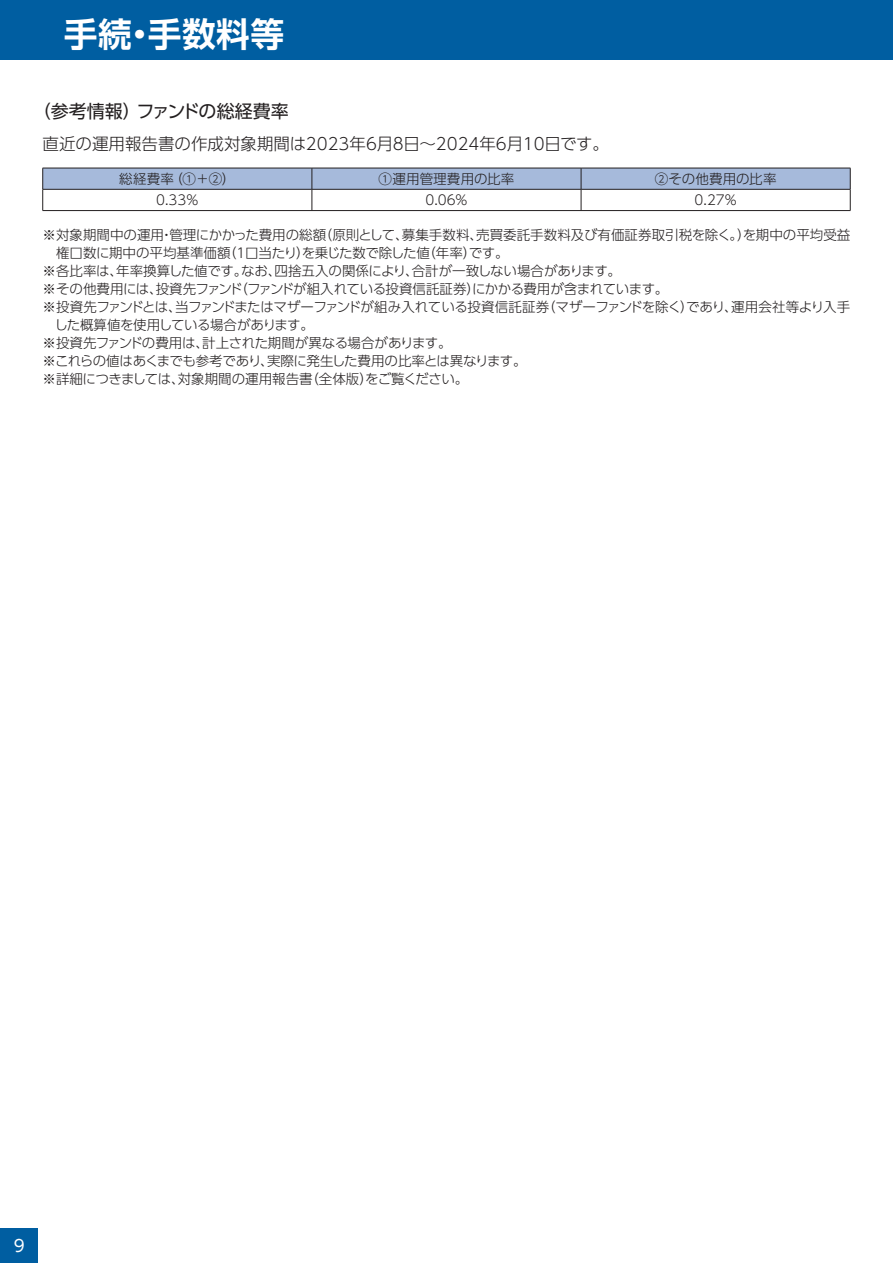
<style>
.page{position:relative;width:893px;height:1263px;background:#fff}
.page>*{position:absolute;margin:0;border:0;box-sizing:border-box;transform-origin:0 0}
.t1{font:33.75px "UD Shin Go Pro De Bold 90 pv RKSJ H";letter-spacing:.015em;color:#fff}
.t2{font:18px "UD Shin Go Pro Regular 90 pv RKSJ H";color:#231f20}
.t3{font:16.5px "UD Shin Go Pro Light 90 pv RKSJ H";color:#231f20}
.t4{font:16.5px "UD Shin Go Pro Regular 90 pv RKSJ H";color:#fff}
.t5{font:13.5px "UD Shin Go Pro Light 90 pv RKSJ H";letter-spacing:-.01em;color:#231f20}
.t6{font:13.5px "UD Shin Go Pro Light 90 pv RKSJ H";letter-spacing:-.035em;color:#231f20}
.t7{font:13.5px "UD Shin Go Pro Light 90 pv RKSJ H";letter-spacing:-.03em;color:#231f20}
.t8{font:13.5px "UD Shin Go Pro Light 90 pv RKSJ H";letter-spacing:.015em;color:#231f20}
</style>
<div class="page">
<svg style="left:42px;top:168px;width:809px;height:42px"></svg>
<hr style="left:43px;top:210px;width:807px;height:1px;background:#231f20">
<div style="left:0;top:1228px;width:38px;height:34px;background:#005ea1"></div>
<div style="left:0;top:0;width:893px;height:60px;background:#005ea1"></div>
<h1 class="t1" style="left:64px;top:21px;width:222px">手続・手数料等</h1>
<h2 class="t2" style="left:33px;top:104px;width:257px">（参考情報）ファンドの総経費率</h2>
<p class="t3" style="left:43px;top:138px;width:568px">直近の運用報告書の作成対象期間は2023年6月8日～2024年6月10日です。</p>
<p class="t5" style="left:119px;top:174px;width:118px">総経費率（①＋②）</p>
<p class="t8" style="left:379px;top:174px;width:137px">①運用管理費用の比率</p>
<p class="t5" style="left:655px;top:174px;width:123px">②その他費用の比率</p>
<p class="t5" style="left:156px;top:195px;width:44px">0.33%</p>
<p class="t5" style="left:425px;top:195px;width:44px">0.06%</p>
<p class="t5" style="left:695px;top:195px;width:44px">0.27%</p>
<p class="t5" style="left:43px;top:229px;width:809px">※ 対象期間中の運用・管理にかかった費用の総額（原則として、募集手数料、売買委託手数料及び有価証券取引税を除く。）を期中の平均受益</p>
<p class="t5" style="left:56px;top:247px;width:454px">権口数に期中の平均基準価額（１口当たり）を乗じた数で除した値（年率）です。</p>
<p class="t5" style="left:43px;top:265px;width:580px">※各比率は、年率換算した値です。なお、四捨五入の関係により、合計が一致しない場合があります。</p>
<p class="t6" style="left:43px;top:283px;width:627px">※その他費用には、投資先ファンド（ファンドが組入れている投資信託証券）にかかる費用が含まれています。</p>
<p class="t6" style="left:43px;top:301px;width:809px">※ 投資先ファンドとは、当ファンドまたはマザーファンドが組み入れている投資信託証券（マザーファンドを除く）であり、運用会社等より入手</p>
<p class="t7" style="left:54px;top:319px;width:261px">した概算値を使用している場合があります。</p>
<p class="t5" style="left:43px;top:337px;width:410px">※投資先ファンドの費用は、計上された期間が異なる場合があります。</p>
<p class="t6" style="left:43px;top:355px;width:485px">※これらの値はあくまでも参考であり、実際に発生した費用の比率とは異なります。</p>
<p class="t5" style="left:43px;top:373px;width:427px">※詳細につきましては、対象期間の運用報告書（全体版）をご覧ください。</p>
<p class="t4" style="left:14px;top:1239px;width:12px">9</p>
</div>
